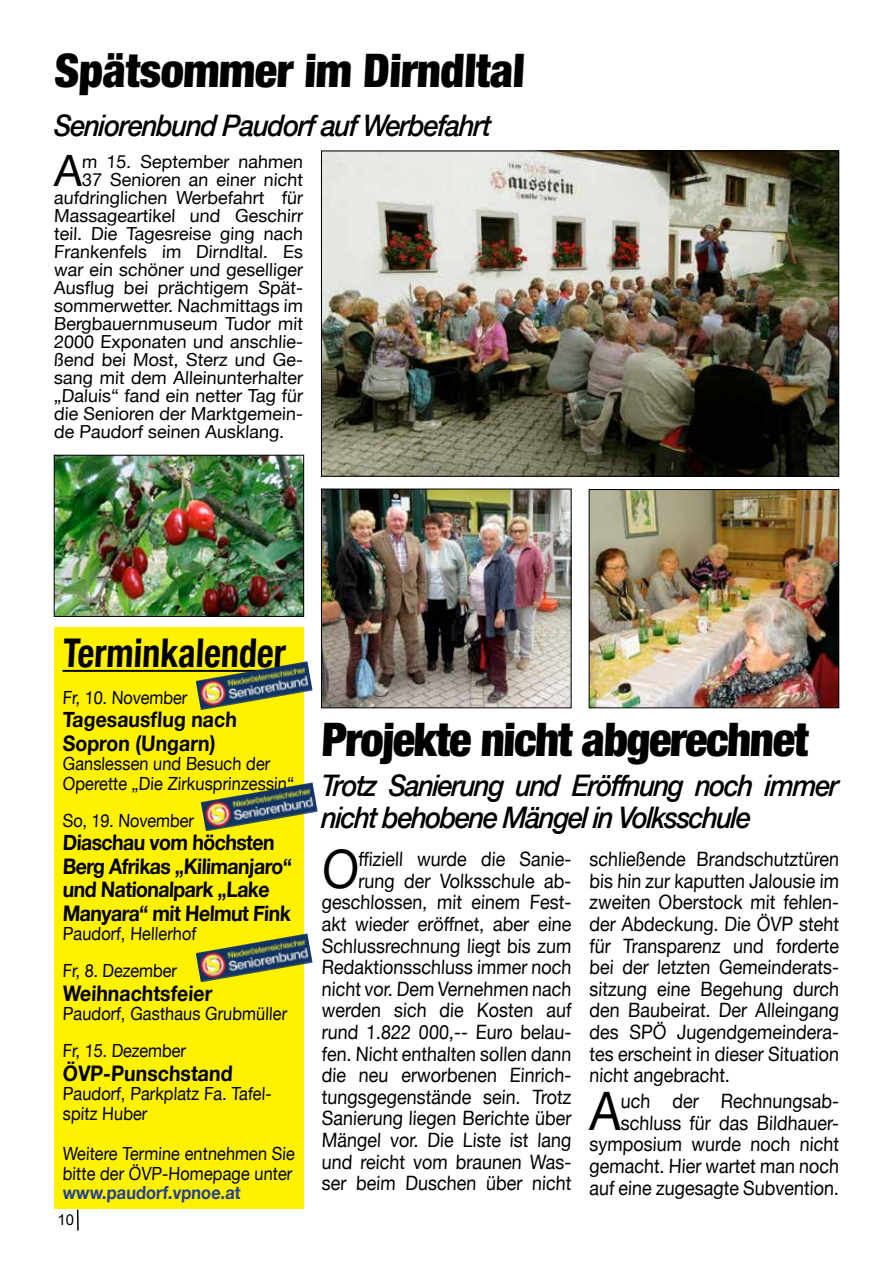
<style>
.page{position:relative;width:893px;height:1263px;background:#fff}
.page>*{position:absolute;margin:0;border:0;box-sizing:border-box;transform-origin:0 0}
.t1{font:53.1px "Helvetica Neue";color:#000;scale:.91 1}
.t2{font:900 condensed 46.5px "Helvetica Neue LT Std";color:#000}
.t3{font:43.2px "Helvetica Neue";color:#000}
.t4{font:700 condensed 39.6px "Helvetica Neue";color:#000;scale:.91 1}
.t5{font:italic 500 29.7px/31.5px "Helvetica Neue";letter-spacing:-.05em;color:#000;scale:.91 1}
.t6{font:700 21.45px/23.4px "Helvetica Neue";color:#000;scale:.91 1}
.t7{font:19.8px/21.6px "Helvetica Neue";color:#000;text-align:right;scale:.91 1}
.t8{font:18.15px/19.8px "Helvetica Neue";color:#000;scale:.91 1}
.t9{font:700 18.15px "Helvetica Neue";color:#25408f;scale:.91 1}
.t10{font:18px "Helvetica Neue";color:#000}
.t11{font:15px "Arial";color:#000}
</style>
<div class="page">
<hr style="left:77px;top:1209px;width:2px;height:21px;background:#000">
<img style="left:591px;top:491px;width:246px;height:215px">
<div style="left:589px;top:489px;width:250px;height:219px;border:1px solid #000"></div>
<img style="left:56px;top:457px;width:246px;height:158px">
<div style="left:54px;top:455px;width:250px;height:162px;border:1px solid #000"></div>
<img style="left:323px;top:491px;width:246px;height:215px">
<div style="left:321px;top:489px;width:250px;height:219px;border:1px solid #000"></div>
<img style="left:323px;top:153px;width:514px;height:321px">
<div style="left:54px;top:628px;width:250px;height:581px;background:#fff200"></div>
<hr style="left:63px;top:670px;width:222px;height:2px;background:#000">
<img style="left:201px;top:782px;width:117px;height:49px">
<img style="left:196px;top:933px;width:117px;height:49px">
<img style="left:196px;top:661px;width:117px;height:49px">
<h2 class="t2" style="left:54px;top:42px;width:475px">Spätsommer im Dirndltal</h2>
<h3 class="t5" style="left:54px;top:108px;width:485px">Seniorenbund Paudorf auf Werbefahrt</h3>
<h3 class="t3" style="left:54px;top:139px;width:33px">A</h3>
<p class="t10" style="left:82px;top:149px;width:224px">m 15. September nahmen</p>
<p class="t10" style="left:82px;top:167px;width:224px">37 Senioren an einer nicht</p>
<p class="t10" style="left:54px;top:185px;width:252px">aufdringlichen Werbefahrt für</p>
<p class="t10" style="left:54px;top:203px;width:252px">Massageartikel und Geschirr</p>
<p class="t10" style="left:54px;top:221px;width:252px">teil. Die Tagesreise ging nach</p>
<p class="t10" style="left:54px;top:239px;width:252px">Frankenfels im Dirndltal. Es</p>
<p class="t10" style="left:54px;top:257px;width:252px">war ein schöner und geselliger</p>
<p class="t10" style="left:54px;top:275px;width:252px">Ausflug bei prächtigem Spät-</p>
<p class="t10" style="left:54px;top:293px;width:252px">sommerwetter. Nachmittags im</p>
<p class="t10" style="left:54px;top:311px;width:252px">Bergbauernmuseum Tudor mit</p>
<p class="t10" style="left:54px;top:329px;width:252px">2000 Exponaten und anschlie-</p>
<p class="t10" style="left:54px;top:347px;width:252px">ßend bei Most, Sterz und Ge-</p>
<p class="t10" style="left:54px;top:365px;width:252px">sang mit dem Alleinunterhalter</p>
<p class="t10" style="left:54px;top:383px;width:252px">„Daluis“ fand ein netter Tag für</p>
<p class="t10" style="left:54px;top:401px;width:252px">die Senioren der Marktgemein-</p>
<p class="t10" style="left:54px;top:419px;width:233px">de Paudorf seinen Ausklang.</p>
<h3 class="t4" style="left:63px;top:620px;width:249px">Terminkalender</h3>
<p class="t8" style="left:63px;top:688px;width:140px">Fr, 10. November</p>
<p class="t6" style="left:63px;top:708px;width:195px">Tagesausflug nach<br>Sopron (Ungarn)</p>
<p class="t8" style="left:63px;top:755px;width:257px">Ganslessen und Besuch der<br>Operette „Die Zirkusprinzessin“</p>
<p class="t8" style="left:63px;top:812px;width:147px">So, 19. November</p>
<p class="t6" style="left:63px;top:831px;width:255px">Diaschau vom höchsten<br>Berg Afrikas „Kilimanjaro“ und Nationalpark „Lake<br>Manyara“ mit Helmut Fink</p>
<p class="t8" style="left:63px;top:916px;width:150px;line-height:36.8px">Paudorf, Hellerhof<br>Fr, 8. Dezember</p>
<p class="t6" style="left:63px;top:982px;width:168px">Weihnachtsfeier</p>
<p class="t8" style="left:63px;top:996px;width:250px;line-height:36.8px">Paudorf, Gasthaus Grubmüller<br>Fr, 15. Dezember</p>
<p class="t6" style="left:63px;top:1062px;width:190px">ÖVP-Punschstand</p>
<p class="t8" style="left:63px;top:1085px;width:233px">Paudorf, Parkplatz Fa. Tafel&shy;spitz Huber</p>
<p class="t8" style="left:63px;top:1144px;width:258px">Weitere Termine entnehmen Sie bitte der ÖVP-Homepage unter</p>
<p class="t9" style="left:63px;top:1179px;width:199px">www.paudorf.vpnoe.at</p>
<p class="t11" style="left:58px;top:1210px;width:18px">10</p>
<h2 class="t2" style="left:321px;top:711px;width:491px">Projekte nicht abgerechnet</h2>
<h3 class="t5" style="left:321px;top:768px;width:570px">Trotz Sanierung und Eröffnung noch immer nicht behobene Mängel in Volksschule</h3>
<h1 class="t1" style="left:321px;top:831px;width:47px">O</h1>
<p class="t7" style="left:321px;top:849px;width:278px">ffiziell wurde die Sanie&shy;rung der Volksschule ab&shy;geschlossen, mit einem Fest&shy;akt wieder eröffnet, aber eine<br>Schlussrechnung liegt bis zum<br>Redaktionsschluss immer noch nicht vor. Dem Vernehmen nach werden sich die Kosten auf rund 1.822 000,-- Euro belau&shy;fen. Nicht enthalten sollen dann die neu erworbenen Einrich&shy;tungsgegenstände sein. Trotz<br>Sanierung liegen Berichte über<br>Mängel vor. Die Liste ist lang und reicht vom braunen Was&shy;ser beim Duschen über nicht</p>
<p class="t7" style="left:589px;top:849px;width:278px;text-align:justify">schließende Brandschutztüren bis hin zur kaputten Jalousie im zweiten Oberstock mit fehlen&shy;der Abdeckung. Die ÖVP steht für Transparenz und forderte bei der letzten Gemeinderats&shy;sitzung eine Begehung durch den Baubeirat. Der Alleingang des SPÖ Jugendgemeindera&shy;tes erscheint in dieser Situation nicht angebracht.</p>
<h1 class="t1" style="left:589px;top:1072px;width:41px">A</h1>
<p class="t7" style="left:589px;top:1091px;width:278px">uch der Rechnungsab&shy;schluss für das Bildhauer&shy;symposium wurde noch nicht gemacht. Hier wartet man noch auf eine zugesagte Subvention.</p>
</div>
